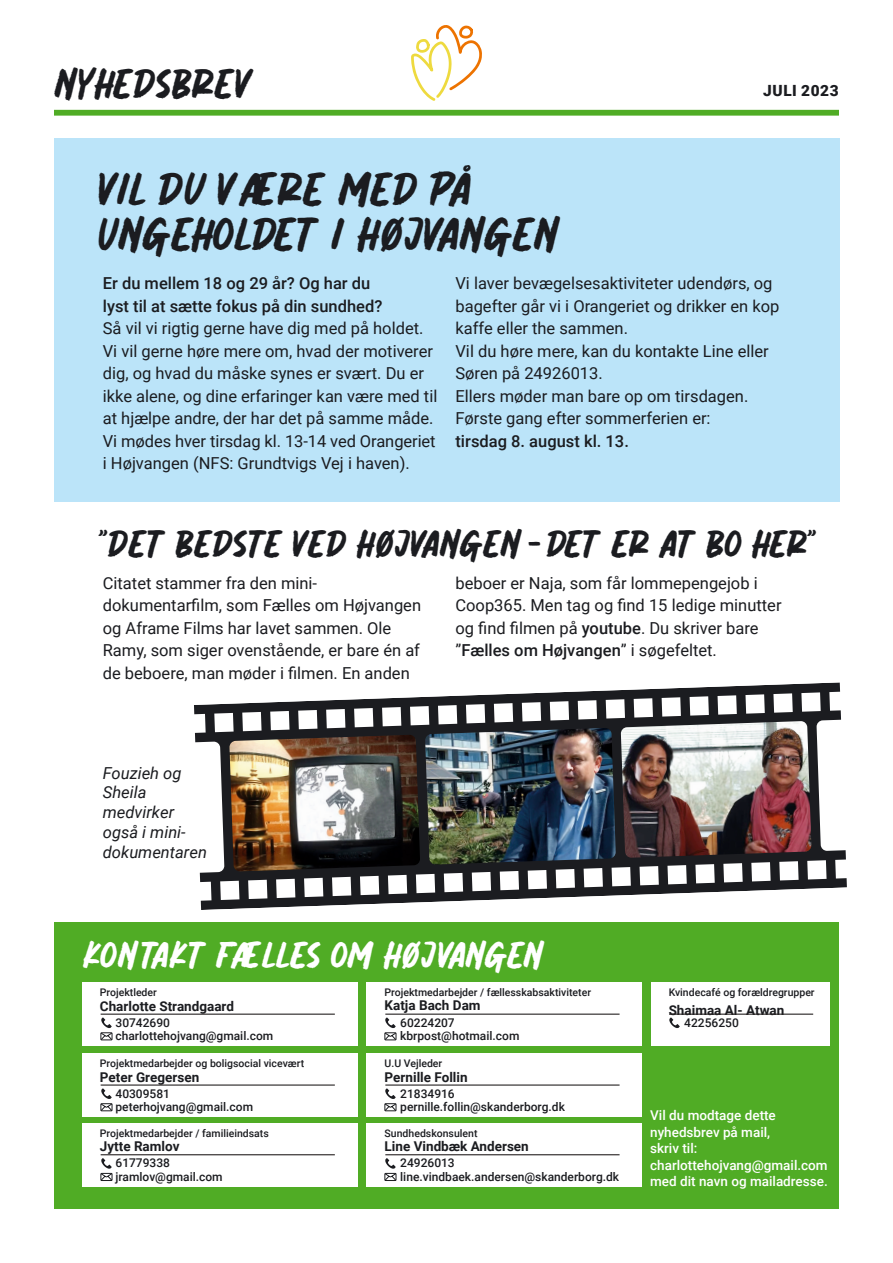
<style>
.page{position:relative;width:893px;height:1263px;background:#fff}
.page>*{position:absolute;margin:0;border:0;box-sizing:border-box;transform-origin:0 0}
.rubrik{font:30px "Chalk Brush Personal Use";letter-spacing:-.03em;color:#1b1c20}
.t1{font:26.7px "Chalk Brush Personal Use";color:#1b1c20}
.brødtekst{font:24.45px "Chalk Brush Personal Use";letter-spacing:-.015em;color:#1b1c20}
.t2{font:23.85px "Chalk Brush Personal Use";letter-spacing:-.025em;color:#fff}
.brødtekst-2{font:16.5px/22.5px "Roboto";color:#1b1c20}
.brødtekst-3{font:500 16.5px "Roboto";color:#1b1c20}
.t3{font:italic 16.5px "Roboto";color:#1b1c20}
.t4{font:900 15.45px "Roboto";letter-spacing:.035em;color:#1b1c20}
.t5{font:700 13.5px "Roboto";color:#1b1c20}
.t6{font:500 13.5px/16.5px "Roboto";color:#fff}
.t7{font:500 12px "Roboto";color:#1b1c20}
.t8{font:500 10.5px "Roboto";color:#1b1c20}
.s1{font-weight:500}
</style>
<div class="page">
<div style="left:54px;top:110px;width:785px;height:6px;background:#50ac25"></div>
<svg style="left:411px;top:25px;width:71px;height:76px"></svg>
<div style="left:54px;top:139px;width:785px;height:363px;background:#bbe4f9"></div>
<div style="left:54px;top:923px;width:785px;height:286px;background:#50ac25"></div>
<div style="left:367px;top:1123px;width:275px;height:63px;background:#fff"></div>
<div style="left:82px;top:1123px;width:275px;height:63px;background:#fff"></div>
<div style="left:367px;top:1053px;width:275px;height:64px;background:#fff"></div>
<div style="left:82px;top:1053px;width:275px;height:64px;background:#fff"></div>
<div style="left:367px;top:982px;width:275px;height:64px;background:#fff"></div>
<div style="left:651px;top:982px;width:179px;height:64px;background:#fff"></div>
<div style="left:82px;top:982px;width:275px;height:64px;background:#fff"></div>
<img style="left:194px;top:682px;width:653px;height:228px">
<p class="t1" style="left:54px;top:71px;width:201px">NYHEDSBREV</p>
<p class="rubrik" style="left:99px;top:175px;width:374px">VIL DU VÆRE MED PÅ</p>
<p class="rubrik" style="left:99px;top:220px;width:463px">UNGEHOLDET I HØJVANGEN</p>
<p class="t4" style="left:763px;top:80px;width:77px">JULI 2023</p>
<p class="brødtekst-3" style="left:103px;top:272px;width:269px">Er du mellem 18 og 29 år? Og har du</p>
<p class="brødtekst-3" style="left:103px;top:294px;width:281px">lyst til at sætte fokus på din sundhed?</p>
<p class="brødtekst-2" style="left:103px;top:317px;width:336px">Så vil vi rigtig gerne have dig med på holdet.<br>Vi vil gerne høre mere om, hvad der motiverer dig, og hvad du måske synes er svært. Du er ikke alene, og dine erfaringer kan være med til at hjælpe andre, der har det på samme måde.</p>
<p class="brødtekst-2" style="left:103px;top:429px;width:334px">Vi mødes hver tirsdag kl. 13-14 ved Orangeriet i Højvangen (NFS: Grundtvigs Vej i haven).</p>
<p class="brødtekst-2" style="left:455px;top:272px;width:325px">Vi laver bevægelsesaktiviteter udendørs, og bagefter går vi i Orangeriet og drikker en kop kaffe eller the sammen.</p>
<p class="brødtekst-2" style="left:455px;top:339px;width:315px">Vil du høre mere, kan du kontakte Line eller<br>Søren på 24926013.</p>
<p class="brødtekst-2" style="left:455px;top:384px;width:294px">Ellers møder man bare op om tirsdagen.</p>
<p class="brødtekst-2" style="left:455px;top:407px;width:257px">Første gang efter sommerferien er:</p>
<p class="brødtekst-3" style="left:455px;top:429px;width:175px">tirsdag 8. august kl. 13.</p>
<p class="brødtekst" style="left:99px;top:532px;width:719px">”DET BEDSTE VED HØJVANGEN - DET ER AT BO HER”</p>
<p class="brødtekst-2" style="left:103px;top:571px;width:320px">Citatet stammer fra den mini&shy;dokumentarfilm, som Fælles om Højvangen og Aframe Films har lavet sammen. Ole Ramy, som siger ovenstående, er bare én af de beboere, man møder i filmen. En anden</p>
<p class="brødtekst-2" style="left:455px;top:571px;width:328px">beboer er Naja, som får lommepengejob i<br>Coop365. Men tag og find 15 ledige minutter</p>
<p class="brødtekst-2" style="left:455px;top:616px;width:305px">og find filmen på <span class="s1">youtube</span>. Du skriver bare ”<span class="s1">Fælles om Højvangen</span>” i søgefeltet.</p>
<p class="t3" style="left:103px;top:761px;width:80px">Fouzieh og</p>
<p class="t3" style="left:103px;top:781px;width:45px">Sheila</p>
<p class="t3" style="left:103px;top:801px;width:73px">medvirker</p>
<p class="t3" style="left:103px;top:820px;width:84px">også i mini-</p>
<p class="t3" style="left:103px;top:840px;width:106px">dokumentaren</p>
<p class="t2" style="left:83px;top:943px;width:463px">KONTAKT FÆLLES OM HØJVANGEN</p>
<p class="t8" style="left:100px;top:985px;width:59px">Projektleder</p>
<p class="t5" style="left:100px;top:996px;width:136px">Charlotte Strandgaard</p>
<p class="t8" style="left:385px;top:985px;width:208px">Projektmedarbejder / fællesskabsaktiviteter</p>
<p class="t8" style="left:669px;top:985px;width:148px">Kvindecafé og forældregrupper</p>
<p class="t5" style="left:385px;top:995px;width:97px">Katja Bach Dam</p>
<p class="t5" style="left:669px;top:1000px;width:117px">Shaimaa Al- Atwan</p>
<p class="t7" style="left:116px;top:1014px;width:56px">30742690</p>
<p class="t7" style="left:400px;top:1014px;width:56px">60224207</p>
<p class="t7" style="left:684px;top:1014px;width:56px">42256250</p>
<p class="t7" style="left:116px;top:1027px;width:159px">charlottehojvang@gmail.com</p>
<p class="t7" style="left:400px;top:1027px;width:121px">kbrpost@hotmail.com</p>
<p class="t8" style="left:100px;top:1056px;width:206px">Projektmedarbejder og boligsocial vicevært</p>
<p class="t5" style="left:100px;top:1067px;width:101px">Peter Gregersen</p>
<p class="t8" style="left:385px;top:1056px;width:59px">U.U Vejleder</p>
<p class="t5" style="left:385px;top:1067px;width:85px">Pernille Follin</p>
<p class="t7" style="left:116px;top:1085px;width:56px">40309581</p>
<p class="t7" style="left:400px;top:1085px;width:56px">21834916</p>
<p class="t7" style="left:116px;top:1098px;width:139px">peterhojvang@gmail.com</p>
<p class="t7" style="left:400px;top:1098px;width:166px">pernille.follin@skanderborg.dk</p>
<p class="t8" style="left:100px;top:1126px;width:170px">Projektmedarbejder / familieindsats</p>
<p class="t8" style="left:385px;top:1126px;width:94px">Sundhedskonsulent</p>
<p class="t5" style="left:100px;top:1137px;width:81px">Jytte Ramlov</p>
<p class="t5" style="left:385px;top:1137px;width:146px">Line Vindbæk Andersen</p>
<p class="t7" style="left:116px;top:1155px;width:56px">61779338</p>
<p class="t7" style="left:116px;top:1168px;width:109px">jramlov@gmail.com</p>
<p class="t7" style="left:400px;top:1155px;width:56px">24926013</p>
<p class="t7" style="left:400px;top:1168px;width:220px">line.vindbaek.andersen@skanderborg.dk</p>
<p class="t6" style="left:650px;top:1106px;width:127px">Vil du modtage dette</p>
<p class="t6" style="left:650px;top:1123px;width:122px">nyhedsbrev på mail,</p>
<p class="t6" style="left:650px;top:1139px;width:49px">skriv til:</p>
<p class="t6" style="left:650px;top:1156px;width:179px">charlottehojvang@gmail.com med dit navn og mailadresse.</p>
</div>
